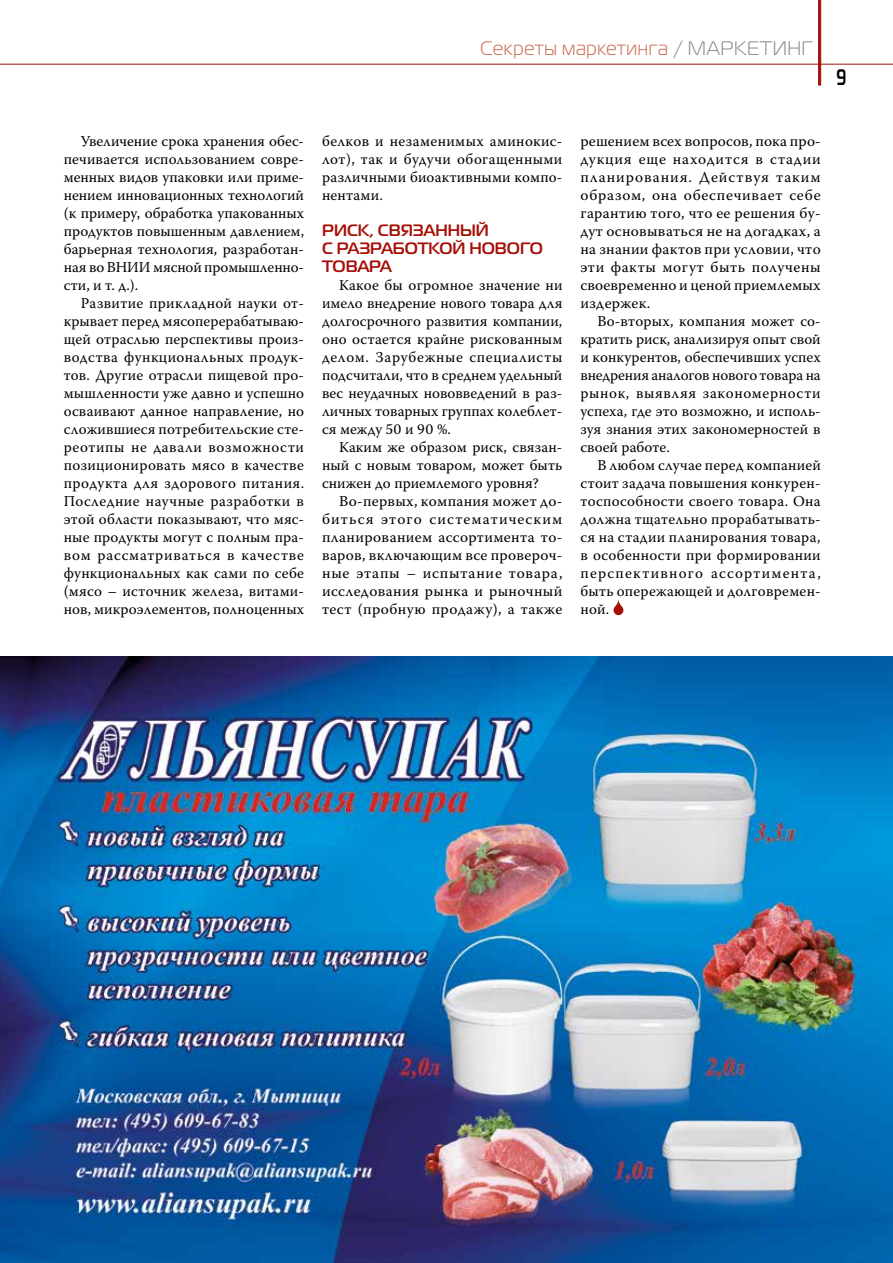
<style>
.page{position:relative;width:893px;height:1263px;background:#fff}
.page>*{position:absolute;margin:0;border:0;box-sizing:border-box;transform-origin:0 0}
.t1{font:700 22.5px "Magistral C";color:#000;scale:.7 1}
.t2{font:19.5px "Magistral C";letter-spacing:.04em;color:#ca6f53}
.t3{font:700 16.5px/18px "Magistral C";letter-spacing:.145em;color:#a51008}
.t4{font:15px/18px "Warnock Pro";letter-spacing:.01em;color:#000;text-align:justify}
.s1{color:#878787}
</style>
<div class="page">
<svg style="left:818px;top:0;width:3px;height:85px"></svg>
<hr style="left:0;top:64px;width:893px;height:1px;background:#a51008">
<svg style="left:613px;top:600px;width:10px;height:15px"></svg>
<img style="left:0;top:657px;width:893px;height:606px">
<h2 class="t2" style="left:480px;top:38px;width:333px">Секреты маркетинга <span class="s1">/ МАРКЕТИНГ</span></h2>
<h1 class="t1" style="left:836px;top:64px;width:15px">9</h1>
<p class="t4" style="left:64px;top:131px;width:242px;text-indent:17px">Увеличение срока хранения обес&shy;печивается использованием совре&shy;менных видов упаковки или приме&shy;нением инновационных технологий (к примеру, обработка упакованных продуктов повышенным давлением, барьерная технология, разработан&shy;ная во ВНИИ мясной промышленно&shy;сти, и т. д.).</p>
<p class="t4" style="left:64px;top:293px;width:242px;text-indent:17px">Развитие прикладной науки от&shy;крывает перед мясоперерабатываю&shy;щей отраслью перспективы произ&shy;водства функциональных продук&shy;тов. Другие отрасли пищевой про&shy;мышленности уже давно и успешно осваивают данное направление, но сложившиеся потребительские сте&shy;реотипы не давали возможности позиционировать мясо в качестве продукта для здорового питания.<br>Последние научные разработки в этой области показывают, что мяс&shy;ные продукты могут с полным пра&shy;вом рассматриваться в качестве функциональных как сами по себе (мясо – источник железа, витами&shy;нов, микроэлементов, полноценных</p>
<p class="t4" style="left:322px;top:131px;width:242px">белков и незаменимых аминокис&shy;лот), так и будучи обогащенными различными биоактивными компо&shy;нентами.</p>
<p class="t3" style="left:322px;top:220px;width:13px">Риск</p>
<p class="t3" style="left:322px;top:220px;width:198px;text-indent:47px">, связанный<br>с разработко й но вого товара</p>
<p class="t4" style="left:322px;top:275px;width:242px;text-indent:17px">Какое бы огромное значение ни имело внедрение нового товара для долгосрочного развития компании, оно остается крайне рискованным делом. Зарубежные специалисты подсчитали, что в среднем удельный вес неудачных нововведений в раз&shy;личных товарных группах колеблет&shy;ся между 50 и 90 %.</p>
<p class="t4" style="left:322px;top:437px;width:242px;text-indent:17px">Каким же образом риск, связан&shy;ный с новым товаром, может быть снижен до приемлемого уровня?</p>
<p class="t4" style="left:322px;top:491px;width:242px;text-indent:17px">Во-первых, компания может до&shy;биться этого систематическим планированием ассортимента то&shy;варов, включающим все провероч&shy;ные этапы – испытание товара, исследования рынка и рыночный тест (пробную продажу), а также</p>
<p class="t4" style="left:580px;top:131px;width:242px">решением всех вопросов, пока про&shy;дукция еще находится в стадии планирования. Действуя таким образом, она обеспечивает себе гарантию того, что ее решения бу&shy;дут основываться не на догадках, а на знании фактов при условии, что эти факты могут быть получены своевременно и ценой приемлемых издержек.</p>
<p class="t4" style="left:580px;top:311px;width:242px;text-indent:17px">Во-вторых, компания может со&shy;кратить риск, анализируя опыт свой и конкурентов, обеспечивших успех внедрения аналогов нового товара на рынок, выявляя закономерности успеха, где это возможно, и исполь&shy;зуя знания этих закономерностей в своей работе.</p>
<p class="t4" style="left:580px;top:455px;width:242px;text-indent:17px">В любом случае перед компанией стоит задача повышения конкурен&shy;тоспособности своего товара. Она должна тщательно прорабатывать&shy;ся на стадии планирования товара, в особенности при формировании перспективного ассортимента, быть опережающей и долговремен&shy;ной.</p>
</div>
